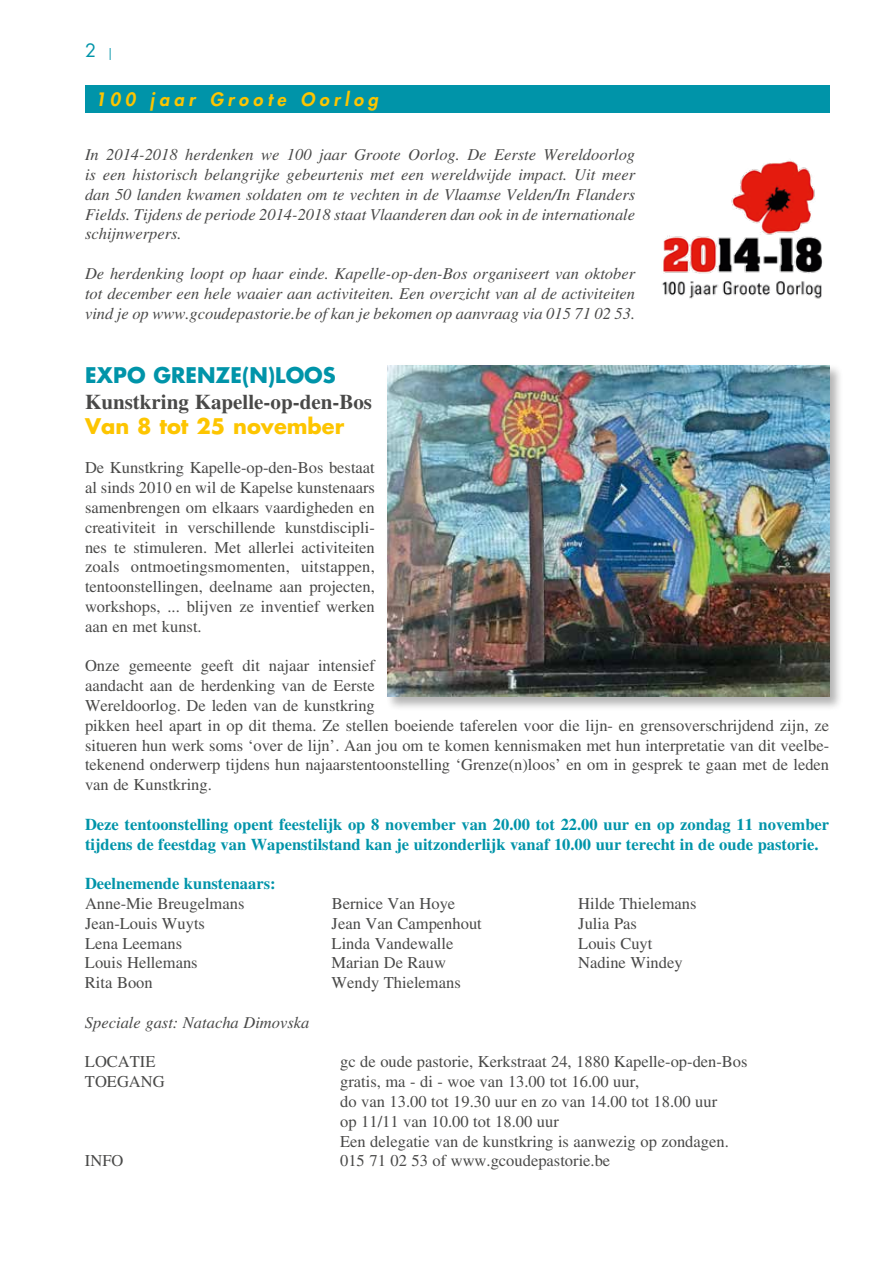
<style>
.page{position:relative;width:893px;height:1263px;background:#fff}
.page>*{position:absolute;margin:0;border:0;box-sizing:border-box;transform-origin:0 0}
.t1{font:700 21px "Times LT Std";color:#494948}
.t2{font:700 21px "Futura Std";color:#0094a9}
.t3{font:700 21px "Futura Std";color:#fdc500}
.t4{font:italic 800 18px "Futura Std";letter-spacing:.25em;color:#fdc500}
.t5{font:18px "Futura Std";color:#0094a9}
.t6{font:16.5px/19.8px "Times LT Std";color:#494948}
.t7{font:italic 16.5px/19.8px "Times LT Std";color:#494948;text-align:justify}
.t8{font:700 16.5px/19.8px "Times LT Std";color:#0094a9}
.s1{font-family:"Officina Sans Std";font-size:12px}
</style>
<div class="page">
<div style="left:85px;top:85px;width:744px;height:27px;background:#0094a9"></div>
<img style="left:662px;top:161px;width:161px;height:138px">
<div style="left:385px;top:363px;width:458px;height:348px;background:#000;opacity:.3"></div>
<img style="left:388px;top:366px;width:441px;height:331px">
<p class="t5" style="left:85px;top:39px;width:28px">2 <span class="s1">|</span></p>
<p class="t4" style="left:95px;top:88px;width:284px">100 jaar Groote Oorlog</p>
<p class="t7" style="left:85px;top:145px;width:552px">In 2014-2018 herdenken we 100 jaar Groote Oorlog. De Eerste Wereldoorlog is een historisch belangrijke gebeurtenis met een wereldwijde impact. Uit meer dan 50 landen kwamen soldaten om te vechten in de Vlaamse Velden/In Flanders Fields. Tijdens de periode 2014-2018 staat Vlaanderen dan ook in de internationale schijnwerpers.</p>
<p class="t7" style="left:85px;top:263px;width:552px">De herdenking loopt op haar einde. Kapelle-op-den-Bos organiseert van oktober tot december een hele waaier aan activiteiten. Een overzicht van al de activiteiten vind je op www.gcoudepastorie.be of kan je bekomen op aanvraag via 015 71 02 53.</p>
<p class="t2" style="left:85px;top:361px;width:252px">EXPO GRENZE(N)LOOS</p>
<p class="t1" style="left:85px;top:389px;width:288px">Kunstkring Kapelle-op-den-Bos</p>
<p class="t3" style="left:85px;top:412px;width:261px">Van 8 tot 25 november</p>
<p class="t6" style="left:85px;top:458px;width:291px;text-align:justify">De Kunstkring Kapelle-op-den-Bos bestaat al sinds 2010 en wil de Kapelse kunstenaars samenbrengen om elkaars vaardigheden en creativiteit in verschillende kunstdiscipli&shy;nes te stimuleren. Met allerlei activiteiten zoals ontmoetingsmomenten, uitstappen, tentoonstellingen, deelname aan projecten, workshops, ... blijven ze inventief werken aan en met kunst.</p>
<p class="t6" style="left:85px;top:656px;width:746px">Onze gemeente geeft dit najaar intensief<br>aandacht aan de herdenking van de Eerste<br>Wereldoorlog. De leden van de kunstkring<br>pikken heel apart in op dit thema. Ze stellen boeiende taferelen voor die lijn- en grensoverschrijdend zijn, ze situeren hun werk soms ‘over de lijn’. Aan jou om te komen kennismaken met hun interpretatie van dit veelbe&shy;tekenend onderwerp tijdens hun najaarstentoonstelling ‘Grenze(n)loos’ en om in gesprek te gaan met de leden van de Kunstkring.</p>
<p class="t8" style="left:85px;top:814px;width:746px">Deze tentoonstelling opent feestelijk op 8 november van 20.00 tot 22.00 uur en op zondag 11 november tijdens de feestdag van Wapenstilstand kan je uitzonderlijk vanaf 10.00 uur terecht in de oude pastorie.</p>
<p class="t8" style="left:85px;top:873px;width:192px">Deelnemende kunstenaars:</p>
<p class="t6" style="left:85px;top:893px;width:161px">Anne-Mie Breugelmans</p>
<p class="t6" style="left:332px;top:893px;width:125px">Bernice Van Hoye</p>
<p class="t6" style="left:578px;top:893px;width:120px">Hilde Thielemans</p>
<p class="t6" style="left:85px;top:913px;width:122px">Jean-Louis Wuyts</p>
<p class="t6" style="left:332px;top:913px;width:152px">Jean Van Campenhout</p>
<p class="t6" style="left:578px;top:913px;width:60px">Julia Pas</p>
<p class="t6" style="left:85px;top:933px;width:99px">Lena Leemans</p>
<p class="t6" style="left:332px;top:933px;width:123px">Linda Vandewalle</p>
<p class="t6" style="left:578px;top:933px;width:76px">Louis Cuyt</p>
<p class="t6" style="left:85px;top:953px;width:114px">Louis Hellemans</p>
<p class="t6" style="left:332px;top:953px;width:116px">Marian De Rauw</p>
<p class="t6" style="left:578px;top:953px;width:106px">Nadine Windey</p>
<p class="t6" style="left:85px;top:973px;width:69px">Rita Boon</p>
<p class="t6" style="left:332px;top:973px;width:131px">Wendy Thielemans</p>
<p class="t7" style="left:85px;top:1012px;width:226px">Speciale gast: Natacha Dimovska</p>
<p class="t6" style="left:85px;top:1052px;width:72px">LOCATIE</p>
<p class="t6" style="left:340px;top:1052px;width:409px">gc de oude pastorie, Kerkstraat 24, 1880 Kapelle-op-den-Bos</p>
<p class="t6" style="left:85px;top:1072px;width:81px">TOEGANG</p>
<p class="t6" style="left:340px;top:1072px;width:390px">gratis, ma - di - woe van 13.00 tot 16.00 uur,<br>do van 13.00 tot 19.30 uur en zo van 14.00 tot 18.00 uur op 11/11 van 10.00 tot 18.00 uur<br>Een delegatie van de kunstkring is aanwezig op zondagen.</p>
<p class="t6" style="left:85px;top:1151px;width:40px">INFO</p>
<p class="t6" style="left:340px;top:1151px;width:272px">015 71 02 53 of www.gcoudepastorie.be</p>
</div>
